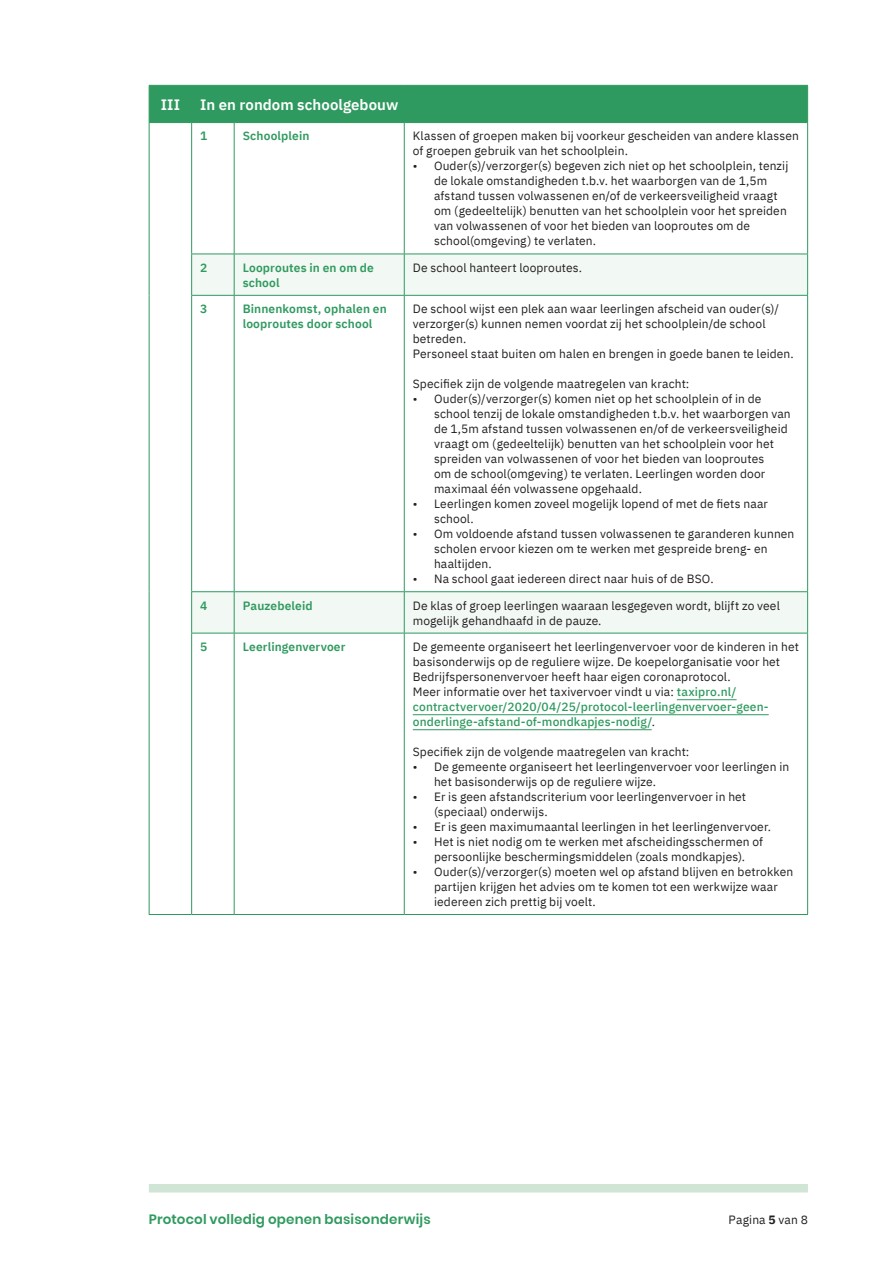
<style>
.page{position:relative;width:893px;height:1263px;background:#fff}
.page>*{position:absolute;margin:0;border:0;box-sizing:border-box;transform-origin:0 0}
.tabel_titel{font:600 15px "IBM Plex Sans";letter-spacing:.005em;color:#fff}
.tabel_nummer{font:600 15px "IBM Plex Sans";color:#fff}
.t1{font:600 13.5px "Poppins";letter-spacing:.015em;color:#2f9a5f}
.tabel{font:12px/15px "IBM Plex Sans";letter-spacing:.01em;color:#231f20}
.tabel-2{font:500 12px/15px "IBM Plex Sans";letter-spacing:.01em;color:#2f9a5f}
.tabel_kopje{font:600 12px/15px "IBM Plex Sans";letter-spacing:.01em;color:#2f9a5f}
.s1{font-weight:400;color:#231f20}
.s2{font-weight:700}
</style>
<div class="page">
<div style="left:149px;top:1184px;width:659px;height:8px;background:#d1e5d6"></div>
<div style="left:150px;top:86px;width:657px;height:36px;background:#2f9a5f"></div>
<svg style="left:192px;top:255px;width:615px;height:378px"></svg>
<hr style="left:149px;top:85px;width:43px;height:1px;background:#2f9a5f">
<hr style="left:149px;top:86px;width:1px;height:36px;background:#2f9a5f">
<hr style="left:192px;top:85px;width:42px;height:1px;background:#2f9a5f">
<hr style="left:191px;top:86px;width:1px;height:36px;background:#2f9a5f">
<hr style="left:234px;top:85px;width:170px;height:1px;background:#2f9a5f">
<hr style="left:404px;top:85px;width:404px;height:1px;background:#2f9a5f">
<hr style="left:807px;top:86px;width:1px;height:36px;background:#2f9a5f">
<hr style="left:149px;top:122px;width:43px;height:1px;background:#2f9a5f">
<hr style="left:149px;top:123px;width:1px;height:131px;background:#2f9a5f">
<hr style="left:149px;top:254px;width:1px;height:41px;background:#2f9a5f">
<hr style="left:149px;top:295px;width:1px;height:297px;background:#2f9a5f">
<hr style="left:149px;top:592px;width:1px;height:41px;background:#2f9a5f">
<hr style="left:149px;top:633px;width:1px;height:281px;background:#2f9a5f">
<hr style="left:149px;top:914px;width:43px;height:1px;background:#2f9a5f">
<hr style="left:192px;top:122px;width:42px;height:1px;background:#2f9a5f">
<hr style="left:191px;top:123px;width:1px;height:131px;background:#2f9a5f">
<hr style="left:234px;top:122px;width:170px;height:1px;background:#2f9a5f">
<hr style="left:234px;top:123px;width:1px;height:131px;background:#2f9a5f">
<hr style="left:404px;top:122px;width:404px;height:1px;background:#2f9a5f">
<hr style="left:404px;top:123px;width:1px;height:131px;background:#2f9a5f">
<hr style="left:807px;top:123px;width:1px;height:131px;background:#2f9a5f">
<hr style="left:191px;top:254px;width:43px;height:1px;background:#2f9a5f">
<hr style="left:191px;top:254px;width:1px;height:41px;background:#2f9a5f">
<hr style="left:234px;top:254px;width:170px;height:1px;background:#2f9a5f">
<hr style="left:234px;top:254px;width:1px;height:41px;background:#2f9a5f">
<hr style="left:404px;top:254px;width:404px;height:1px;background:#2f9a5f">
<hr style="left:404px;top:254px;width:1px;height:41px;background:#2f9a5f">
<hr style="left:807px;top:254px;width:1px;height:41px;background:#2f9a5f">
<hr style="left:191px;top:295px;width:43px;height:1px;background:#2f9a5f">
<hr style="left:191px;top:296px;width:1px;height:295px;background:#2f9a5f">
<hr style="left:234px;top:295px;width:170px;height:1px;background:#2f9a5f">
<hr style="left:234px;top:296px;width:1px;height:295px;background:#2f9a5f">
<hr style="left:404px;top:295px;width:404px;height:1px;background:#2f9a5f">
<hr style="left:404px;top:296px;width:1px;height:295px;background:#2f9a5f">
<hr style="left:807px;top:296px;width:1px;height:295px;background:#2f9a5f">
<hr style="left:191px;top:591px;width:43px;height:1px;background:#2f9a5f">
<hr style="left:191px;top:592px;width:1px;height:41px;background:#2f9a5f">
<hr style="left:234px;top:591px;width:170px;height:1px;background:#2f9a5f">
<hr style="left:234px;top:592px;width:1px;height:41px;background:#2f9a5f">
<hr style="left:404px;top:591px;width:404px;height:1px;background:#2f9a5f">
<hr style="left:404px;top:592px;width:1px;height:41px;background:#2f9a5f">
<hr style="left:807px;top:592px;width:1px;height:41px;background:#2f9a5f">
<hr style="left:191px;top:633px;width:43px;height:1px;background:#2f9a5f">
<hr style="left:191px;top:633px;width:1px;height:281px;background:#2f9a5f">
<hr style="left:234px;top:633px;width:170px;height:1px;background:#2f9a5f">
<hr style="left:234px;top:633px;width:1px;height:281px;background:#2f9a5f">
<hr style="left:404px;top:633px;width:404px;height:1px;background:#2f9a5f">
<hr style="left:404px;top:633px;width:1px;height:281px;background:#2f9a5f">
<hr style="left:807px;top:633px;width:1px;height:281px;background:#2f9a5f">
<hr style="left:192px;top:914px;width:42px;height:1px;background:#2f9a5f">
<hr style="left:234px;top:914px;width:170px;height:1px;background:#2f9a5f">
<hr style="left:404px;top:914px;width:404px;height:1px;background:#2f9a5f">
<hr style="left:677px;top:699px;width:60px;height:1px;background:#2f9a5f">
<hr style="left:413px;top:714px;width:356px;height:1px;background:#2f9a5f">
<hr style="left:413px;top:729px;width:239px;height:1px;background:#2f9a5f">
<p class="tabel_nummer" style="left:161px;top:93px;width:21px">III</p>
<p class="tabel_titel" style="left:200px;top:93px;width:200px">In en rondom schoolgebouw</p>
<p class="tabel_kopje" style="left:200px;top:128px;width:9px">1</p>
<p class="tabel_kopje" style="left:243px;top:128px;width:68px">Schoolplein</p>
<p class="tabel" style="left:413px;top:128px;width:388px">Klassen of groepen maken bij voorkeur gescheiden van andere klassen of groepen gebruik van het schoolplein.</p>
<p class="tabel" style="left:434px;top:158px;width:356px;text-indent:-21px">• Ouder(s)/verzorger(s) begeven zich niet op het schoolplein, tenzij de lokale omstandigheden t.b.v. het waarborgen van de 1,5m afstand tussen volwassenen en/of de verkeersveiligheid vraagt om (gedeeltelijk) benutten van het schoolplein voor het spreiden van volwassenen of voor het bieden van looproutes om de school(omgeving) te verlaten.</p>
<p class="tabel_kopje" style="left:200px;top:259px;width:9px">2</p>
<p class="tabel_kopje" style="left:243px;top:259px;width:133px">Looproutes in en om de school</p>
<p class="tabel" style="left:413px;top:259px;width:171px">De school hanteert looproutes.</p>
<p class="tabel_kopje" style="left:200px;top:300px;width:9px">3</p>
<p class="tabel_kopje" style="left:243px;top:300px;width:146px">Binnenkomst, ophalen en looproutes door school</p>
<p class="tabel" style="left:413px;top:300px;width:368px">De school wijst een plek aan waar leerlingen afscheid van ouder(s)/ verzorger(s) kunnen nemen voordat zij het schoolplein/de school betreden.</p>
<p class="tabel" style="left:413px;top:345px;width:383px">Personeel staat buiten om halen en brengen in goede banen te leiden.</p>
<p class="tabel" style="left:413px;top:375px;width:278px">Specifiek zijn de volgende maatregelen van kracht:</p>
<p class="tabel" style="left:434px;top:390px;width:358px;text-indent:-21px">• Ouder(s)/verzorger(s) komen niet op het schoolplein of in de school tenzij de lokale omstandigheden t.b.v. het waarborgen van de 1,5m afstand tussen volwassenen en/of de verkeersveiligheid vraagt om (gedeeltelijk) benutten van het schoolplein voor het spreiden van volwassenen of voor het bieden van looproutes<br>om de school(omgeving) te verlaten. Leerlingen worden door maximaal één volwassene opgehaald.</p>
<p class="tabel" style="left:434px;top:495px;width:335px;text-indent:-21px">• Leerlingen komen zoveel mogelijk lopend of met de fiets naar school.</p>
<p class="tabel" style="left:434px;top:525px;width:362px;text-indent:-21px">• Om voldoende afstand tussen volwassenen te garanderen kunnen scholen ervoor kiezen om te werken met gespreide breng- en haaltijden.</p>
<p class="tabel" style="left:413px;top:570px;width:302px">• Na school gaat iedereen direct naar huis of de BSO.</p>
<p class="tabel_kopje" style="left:200px;top:597px;width:9px">4</p>
<p class="tabel_kopje" style="left:243px;top:597px;width:72px">Pauzebeleid</p>
<p class="tabel" style="left:413px;top:597px;width:369px">De klas of groep leerlingen waaraan lesgegeven wordt, blijft zo veel mogelijk gehandhaafd in de pauze.</p>
<p class="tabel_kopje" style="left:200px;top:638px;width:9px">5</p>
<p class="tabel_kopje" style="left:243px;top:638px;width:104px">Leerlingenvervoer</p>
<p class="tabel" style="left:413px;top:638px;width:388px">De gemeente organiseert het leerlingenvervoer voor de kinderen in het basisonderwijs op de reguliere wijze. De koepelorganisatie voor het<br>Bedrijfspersonenvervoer heeft haar eigen coronaprotocol.</p>
<p class="tabel-2" style="left:413px;top:683px;width:357px"><span class="s1">Meer informatie over het taxivervoer vindt u via:</span> taxipro.nl/ contractvervoer/2020/04/25/protocol-leerlingenvervoer-geen&shy;onderlinge-afstand-of-mondkapjes-nodig/<span class="s1">.</span></p>
<p class="tabel" style="left:413px;top:743px;width:278px">Specifiek zijn de volgende maatregelen van kracht:</p>
<p class="tabel" style="left:434px;top:758px;width:357px;text-indent:-21px">• De gemeente organiseert het leerlingenvervoer voor leerlingen in het basisonderwijs op de reguliere wijze.</p>
<p class="tabel" style="left:434px;top:788px;width:314px;text-indent:-21px">• Er is geen afstandscriterium voor leerlingenvervoer in het (speciaal) onderwijs.</p>
<p class="tabel" style="left:413px;top:818px;width:360px">• Er is geen maximumaantal leerlingen in het leerlingenvervoer.</p>
<p class="tabel" style="left:413px;top:833px;width:352px;text-align:center">• Het is niet nodig om te werken met afscheidingsschermen of persoonlijke beschermingsmiddelen (zoals mondkapjes).</p>
<p class="tabel" style="left:434px;top:863px;width:361px;text-indent:-21px">• Ouder(s)/verzorger(s) moeten wel op afstand blijven en betrokken partijen krijgen het advies om te komen tot een werkwijze waar iedereen zich prettig bij voelt.</p>
<p class="t1" style="left:149px;top:1211px;width:283px">Protocol volledig openen basisonderwijs</p>
<p class="tabel" style="left:729px;top:1211px;width:81px">Pagina <span class="s2">5</span> van 8</p>
</div>
